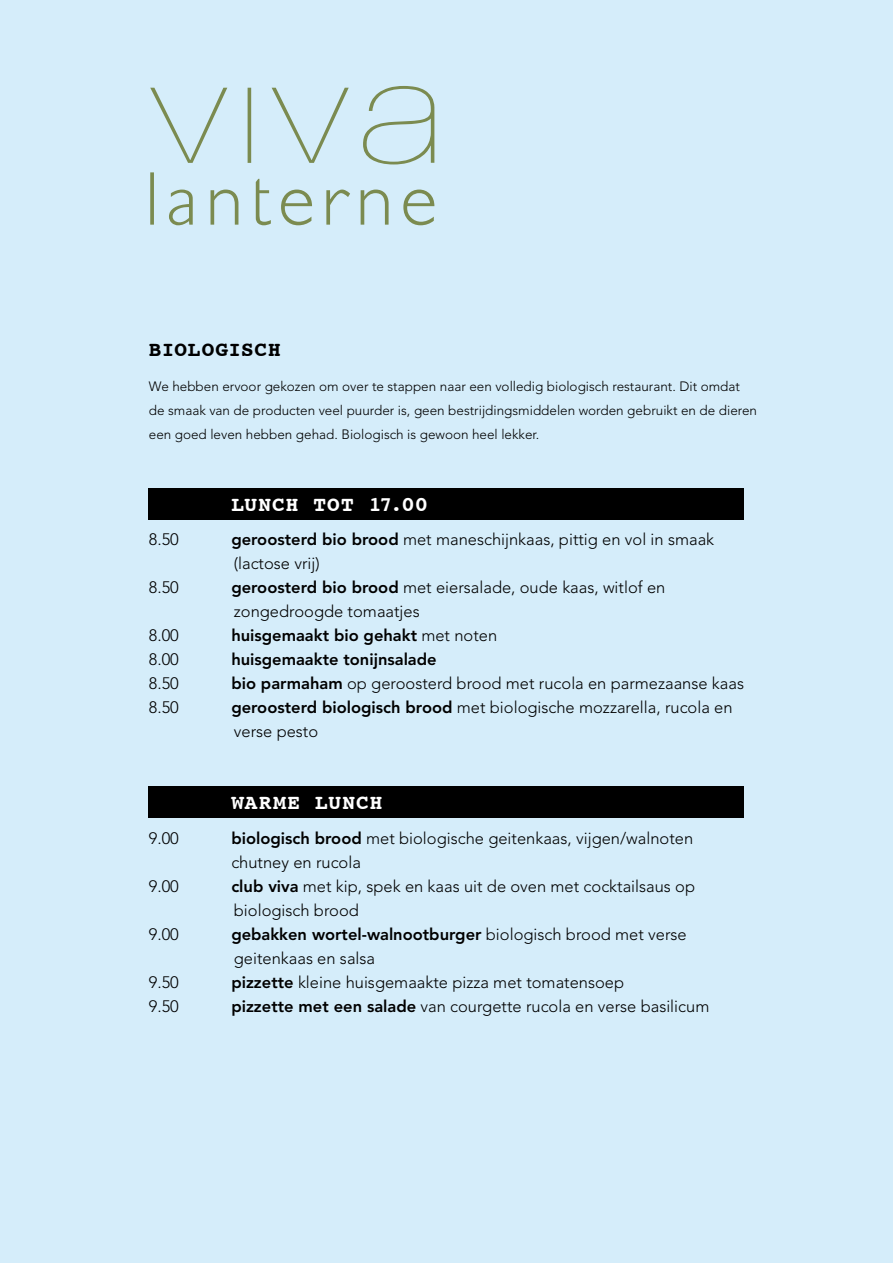
<style>
.page{position:relative;width:893px;height:1263px;background:#d5edfa}
.page>*{position:absolute;margin:0;border:0;box-sizing:border-box;transform-origin:0 0}
.t1{font:700 21px "Courier";letter-spacing:.05em;color:#fff}
.t2{font:700 21px "Courier";letter-spacing:.04em;color:#000}
.t3{font:300 16.5px/24px "Avenir";color:#000}
.t4{font:800 16.5px "Avenir";color:#000}
.t5{font:300 13.5px/24px "Avenir";color:#000}
.s1{font-weight:800}
.s2{font-weight:300}
</style>
<div class="page">
<svg style="left:150px;top:86px;width:284px;height:78px"></svg>
<svg style="left:150px;top:172px;width:284px;height:53px"></svg>
<div style="left:149px;top:488px;width:595px;height:32px;background:#000"></div>
<div style="left:149px;top:786px;width:595px;height:32px;background:#000"></div>
<p class="t2" style="left:149px;top:333px;width:133px">BIOLOGISCH</p>
<p class="t5" style="left:149px;top:374px;width:610px">We hebben ervoor gekozen om over te stappen naar een volledig biologisch restaurant. Dit omdat de smaak van de producten veel puurder is, geen bestrijdingsmiddelen worden gebruikt en de dieren een goed leven hebben gehad. Biologisch is gewoon heel lekker.</p>
<p class="t1" style="left:231px;top:487px;width:198px">LUNCH TOT 17.00</p>
<p class="t3" style="left:149px;top:528px;width:32px">8.50</p>
<p class="t3" style="left:231px;top:528px;width:484px"><span class="s1">geroosterd bio brood</span> met maneschijnkaas, pittig en vol in smaak (lactose vrij)</p>
<p class="t3" style="left:149px;top:576px;width:32px">8.50</p>
<p class="t3" style="left:231px;top:576px;width:436px"><span class="s1">geroosterd bio brood</span> met eiersalade, oude kaas, witlof en zongedroogde tomaatjes</p>
<p class="t3" style="left:149px;top:624px;width:32px">8.00</p>
<p class="t4" style="left:231px;top:626px;width:267px">huisgemaakt bio gehakt <span class="s2">met noten</span></p>
<p class="t3" style="left:149px;top:648px;width:32px">8.00</p>
<p class="t4" style="left:231px;top:650px;width:207px">huisgemaakte tonijnsalade</p>
<p class="t3" style="left:149px;top:672px;width:32px">8.50</p>
<p class="t3" style="left:231px;top:672px;width:514px"><span class="s1">bio parmaham</span> op geroosterd brood met rucola en parmezaanse kaas</p>
<p class="t3" style="left:149px;top:696px;width:32px">8.50</p>
<p class="t3" style="left:231px;top:696px;width:503px"><span class="s1">geroosterd biologisch brood</span> met biologische mozzarella, rucola en verse pesto</p>
<p class="t1" style="left:231px;top:786px;width:153px">WARME LUNCH</p>
<p class="t3" style="left:149px;top:826px;width:32px">9.00</p>
<p class="t3" style="left:231px;top:826px;width:463px"><span class="s1">biologisch brood</span> met biologische geitenkaas, vijgen/walnoten chutney en rucola</p>
<p class="t3" style="left:149px;top:874px;width:32px">9.00</p>
<p class="t3" style="left:231px;top:874px;width:465px"><span class="s1">club viva</span> met kip, spek en kaas uit de oven met cocktailsaus op biologisch brood</p>
<p class="t3" style="left:149px;top:922px;width:32px">9.00</p>
<p class="t3" style="left:231px;top:922px;width:457px"><span class="s1">gebakken wortel-walnootburger</span> biologisch brood met verse geitenkaas en salsa</p>
<p class="t3" style="left:149px;top:970px;width:32px">9.50</p>
<p class="t3" style="left:231px;top:970px;width:394px"><span class="s1">pizzette</span> kleine huisgemaakte pizza met tomatensoep</p>
<p class="t3" style="left:149px;top:994px;width:32px">9.50</p>
<p class="t3" style="left:231px;top:994px;width:480px"><span class="s1">pizzette met een salade</span> van courgette rucola en verse basilicum</p>
</div>
